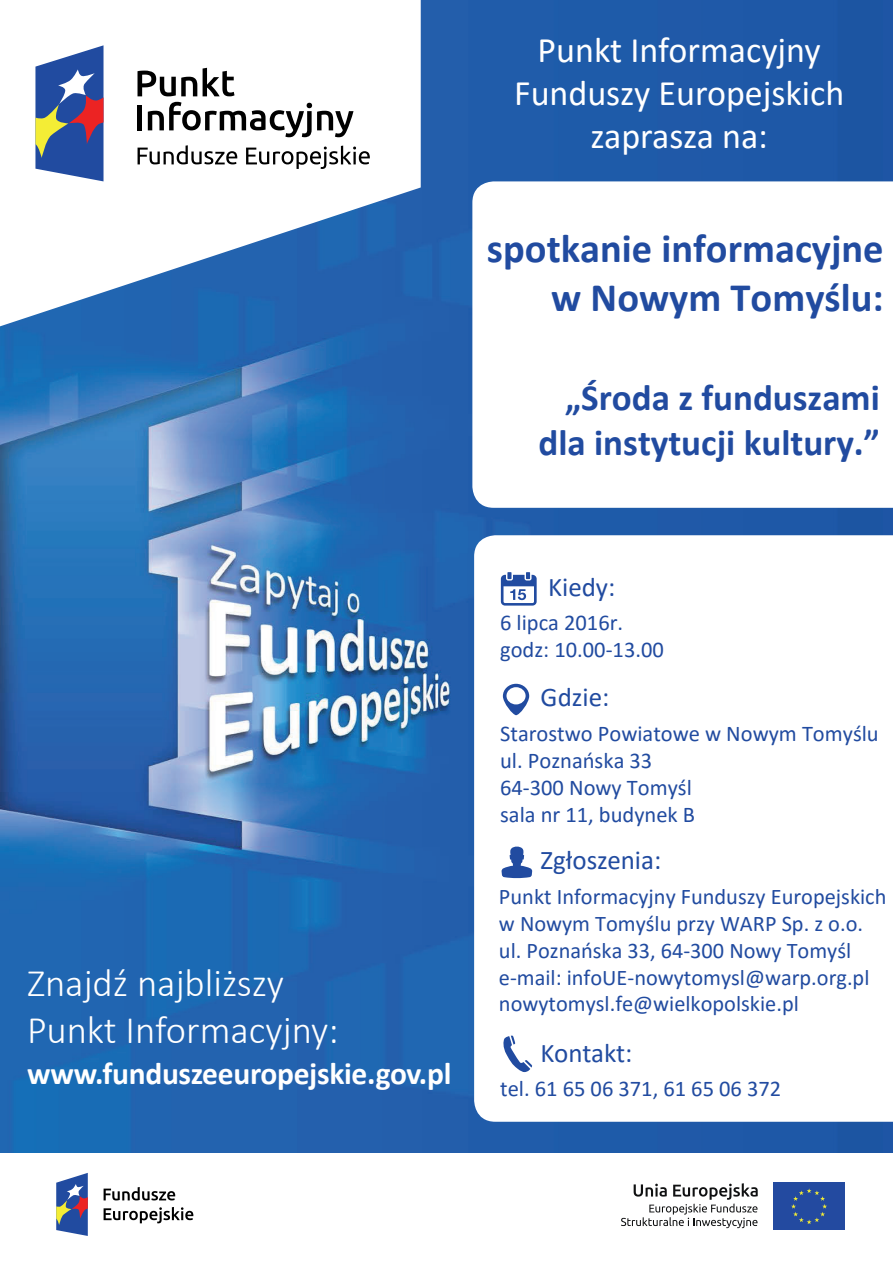
<style>
.page{position:relative;width:893px;height:1263px;background:#fff}
.page>*{position:absolute;margin:0;border:0;box-sizing:border-box;transform-origin:0 0}
.t1{font:700 40.5px/48.6px "Calibri";color:#214ba0;text-align:right}
.t2{font:300 39px/46.8px "Calibri";color:#fff}
.t3{font:700 37.05px/44.5px "Calibri";color:#214ba0;text-align:right}
.t4{font:36px/43.2px "Calibri";color:#fff;text-align:center}
.t5{font:700 31.5px "Calibri";letter-spacing:-.01em;color:#fff}
.t6{font:27px "Calibri";color:#214ba0}
.t7{font:22.5px/27px "Calibri";color:#214ba0}
.t8{font:22.35px/26.8px "Calibri";color:#214ba0}
</style>
<div class="page">
<img style="left:0;top:0;width:893px;height:1153px">
<svg style="left:474px;top:535px;width:419px;height:587px"></svg>
<svg style="left:472px;top:181px;width:421px;height:327px"></svg>
<svg style="left:0;top:0;width:421px;height:326px"></svg>
<svg style="left:503px;top:684px;width:26px;height:31px"></svg>
<svg style="left:501px;top:846px;width:31px;height:32px"></svg>
<svg style="left:502px;top:1036px;width:30px;height:36px"></svg>
<svg style="left:501px;top:572px;width:36px;height:34px"></svg>
<svg style="left:35px;top:45px;width:69px;height:136px"></svg>
<svg style="left:138px;top:71px;width:59px;height:25px"></svg>
<svg style="left:203px;top:68px;width:31px;height:28px"></svg>
<hr style="left:138px;top:105px;width:4px;height:25px;background:#000">
<svg style="left:148px;top:102px;width:205px;height:35px"></svg>
<svg style="left:138px;top:145px;width:99px;height:19px"></svg>
<svg style="left:246px;top:146px;width:124px;height:23px"></svg>
<svg style="left:56px;top:1173px;width:32px;height:63px;background:#6573a0"></svg>
<svg style="left:104px;top:1187px;width:71px;height:13px"></svg>
<svg style="left:104px;top:1207px;width:89px;height:16px"></svg>
<div style="left:773px;top:1183px;width:72px;height:47px;background:#234aa0"></div>
<svg style="left:791px;top:1188px;width:36px;height:36px"></svg>
<svg style="left:621px;top:1183px;width:137px;height:45px"></svg>
<h3 class="t4" style="left:514px;top:28px;width:332px">Punkt Informacyjny<br>Funduszy Europejskich zaprasza na:</h3>
<h1 class="t1" style="left:487px;top:223px;width:398px">spotkanie informacyjne w Nowym Tomyślu:</h1>
<h3 class="t3" style="left:538px;top:375px;width:343px">„Środa z funduszami dla instytucji kultury.”</h3>
<h2 class="t2" style="left:27px;top:959px;width:313px">Znajdź najbliższy<br>Punkt Informacyjny:</h2>
<h3 class="t5" style="left:27px;top:1051px;width:426px">www.funduszeeuropejskie.gov.pl</h3>
<p class="t6" style="left:548px;top:568px;width:69px">Kiedy:</p>
<p class="t7" style="left:500px;top:608px;width:165px">6 lipca 2016r. godz: 10.00-13.00</p>
<p class="t6" style="left:541px;top:679px;width:70px">Gdzie:</p>
<p class="t7" style="left:500px;top:719px;width:380px">Starostwo Powiatowe w Nowym Tomyślu ul. Poznańska 33<br>64-300 Nowy Tomyśl<br>sala nr 11, budynek B</p>
<p class="t6" style="left:541px;top:841px;width:122px">Zgłoszenia:</p>
<p class="t8" style="left:499px;top:883px;width:389px">Punkt Informacyjny Funduszy Europejskich w Nowym Tomyślu przy WARP Sp. z o.o. ul. Poznańska 33, 64-300 Nowy Tomyśl e-mail: infoUE-nowytomysl@warp.org.pl nowytomysl.fe@wielkopolskie.pl</p>
<p class="t6" style="left:541px;top:1034px;width:93px">Kontakt:</p>
<p class="t7" style="left:500px;top:1074px;width:283px">tel. 61 65 06 371, 61 65 06 372</p>
</div>
